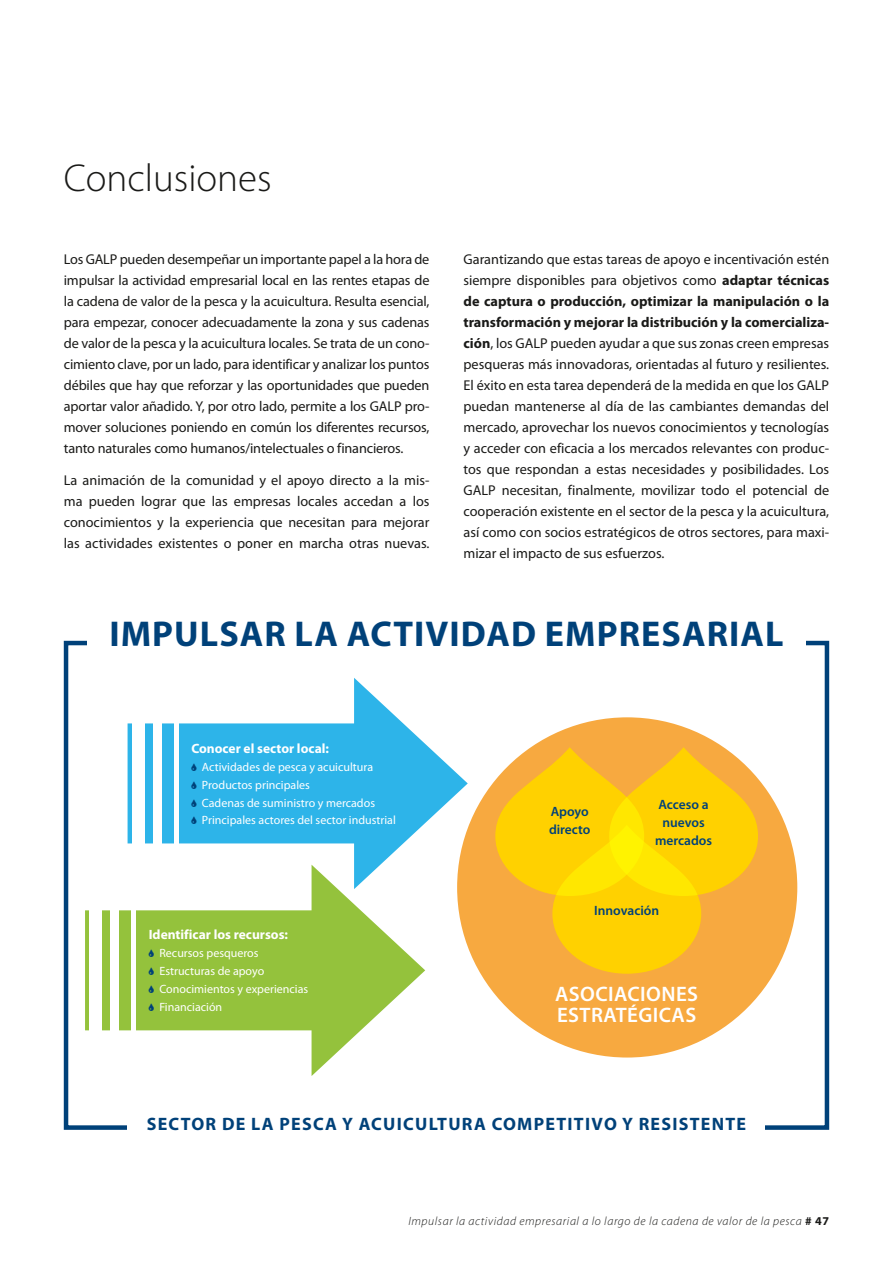
<style>
.page{position:relative;width:893px;height:1263px;background:#fff}
.page>*{position:absolute;margin:0;border:0;box-sizing:border-box;transform-origin:0 0}
.t1{font:300 39px "Myriad Pro";color:#1a1a18}
.t2{font:700 36px "Myriad Pro";letter-spacing:.03em;color:#004179}
.t3{font:600 21px/21px "Myriad Pro";letter-spacing:.02em;color:#fff}
.t4{font:700 18px "Myriad Pro";letter-spacing:.07em;color:#004179}
.t5{font:14.25px/21px "Myriad Pro";color:#1a1a18;text-align:justify}
.t6{font:700 13.5px "Myriad Pro";color:#fff}
.t7{font:600 13.5px/18px "Myriad Pro";color:#004179}
.t8{font:12px/18px "Myriad Pro";color:#fff}
.t9{font:italic 300 12px "Myriad Pro";letter-spacing:.05em;color:#1a1a18}
.s1{font-weight:700}
.s2{font-weight:700;font-style:normal}
</style>
<div class="page">
<div style="left:458px;top:719px;width:338px;height:337px;background:#f7a940;border-radius:50%"></div>
<svg style="left:495px;top:747px;width:263px;height:227px"></svg>
<div style="left:85px;top:910px;width:248px;height:120px;background:#94c23c"></div>
<div style="left:128px;top:723px;width:247px;height:120px;background:#2db4e9"></div>
<svg style="left:312px;top:678px;width:156px;height:398px"></svg>
<div style="left:89px;top:909px;width:13px;height:123px;background:#fff"></div>
<div style="left:111px;top:909px;width:8px;height:123px;background:#fff"></div>
<hr style="left:132px;top:909px;width:4px;height:123px;background:#fff">
<div style="left:132px;top:722px;width:13px;height:123px;background:#fff"></div>
<div style="left:153px;top:722px;width:9px;height:123px;background:#fff"></div>
<div style="left:174px;top:722px;width:5px;height:123px;background:#fff"></div>
<h1 class="t1" style="left:64px;top:156px;width:209px">Conclusiones</h1>
<p class="t5" style="left:64px;top:248px;width:367px">Los GALP pueden desempeñar un importante papel a la hora de impulsar la actividad empresarial local en las rentes etapas de la cadena de valor de la pesca y la acuicultura. Resulta esencial, para empezar, conocer adecuadamente la zona y sus cadenas de valor de la pesca y la acuicultura locales. Se trata de un cono&shy;cimiento clave, por un lado, para identificar y analizar los puntos débiles que hay que reforzar y las oportunidades que pueden aportar valor añadido. Y, por otro lado, permite a los GALP pro&shy;mover soluciones poniendo en común los diferentes recursos, tanto naturales como humanos/intelectuales o financieros.</p>
<p class="t5" style="left:64px;top:469px;width:367px">La animación de la comunidad y el apoyo directo a la mis&shy;ma pueden lograr que las empresas locales accedan a los conocimientos y la experiencia que necesitan para mejorar las actividades existentes o poner en marcha otras nuevas.</p>
<p class="t5" style="left:463px;top:249px;width:367px">Garantizando que estas tareas de apoyo e incentivación estén siempre disponibles para objetivos como <span class="s1">adaptar técnicas de captura o producción, optimizar la manipulación o la transformación y mejorar la distribución y la comercializa&shy;ción</span>, los GALP pueden ayudar a que sus zonas creen empresas pesqueras más innovadoras, orientadas al futuro y resilientes.<br>El éxito en esta tarea dependerá de la medida en que los GALP puedan mantenerse al día de las cambiantes demandas del mercado, aprovechar los nuevos conocimientos y tecnologías y acceder con eficacia a los mercados relevantes con produc&shy;tos que respondan a estas necesidades y posibilidades. Los GALP necesitan, finalmente, movilizar todo el potencial de cooperación existente en el sector de la pesca y la acuicultura, así como con socios estratégicos de otros sectores, para maxi&shy;mizar el impacto de sus esfuerzos.</p>
<h2 class="t2" style="left:109px;top:610px;width:676px">IMPULSAR LA ACTIVIDAD EMPRESARIAL</h2>
<p class="t6" style="left:191px;top:739px;width:139px">Conocer el sector local:</p>
<p class="t8" style="left:202px;top:757px;width:195px">Actividades de pesca y acuicultura Productos principales<br>Cadenas de suministro y mercados Principales actores del sector industrial</p>
<p class="t6" style="left:149px;top:926px;width:141px">Identificar los recursos:</p>
<p class="t8" style="left:159px;top:944px;width:150px">Recursos pesqueros<br>Estructuras de apoyo<br>Conocimientos y experiencias<br>Financiación</p>
<p class="t7" style="left:549px;top:802px;width:43px">Apoyo directo</p>
<p class="t7" style="left:655px;top:795px;width:59px;text-align:center">Acceso a nuevos mercados</p>
<p class="t7" style="left:594px;top:901px;width:67px">Innovación</p>
<h3 class="t3" style="left:555px;top:983px;width:145px">ASOCIACIONES<br>ESTRATÉGICAS</h3>
<p class="t4" style="left:147px;top:1112px;width:601px">SECTOR DE LA PESCA Y ACUICULTURA COMPETITIVO Y RESISTENTE</p>
<p class="t9" style="left:408px;top:1214px;width:422px">Impulsar la actividad empresarial a lo largo de la cadena de valor de la pesca <span class="s2"># 47</span></p>
</div>
